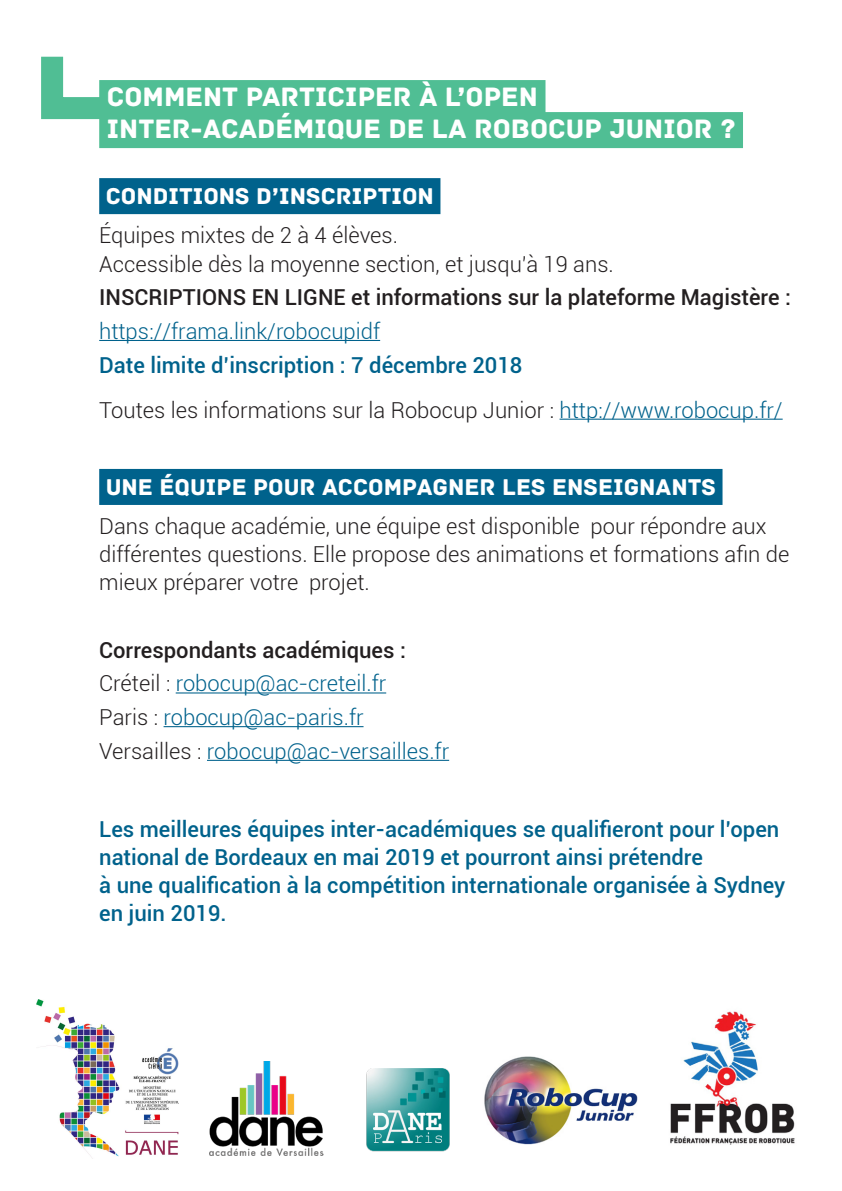
<style>
.page{position:relative;width:842px;height:1191px;background:#fff}
.page>*{position:absolute;margin:0;border:0;box-sizing:border-box;transform-origin:0 0}
.titre_3{font:28px/32px "Archive";color:#fff}
.courant{font:24px "Archive";color:#fff}
.courant-2{font:300 22px/28px "Roboto";color:#231f20}
.courant-3{font:500 22px/28px "Roboto";color:#00628c}
.courant-4{font:300 22px "Roboto";color:#00628c}
.courant-5{font:500 22px "Roboto";color:#231f20}
.s1{color:#00628c}
.s2{color:#231f20}
</style>
<div class="page">
<svg style="left:41px;top:56px;width:58px;height:64px"></svg>
<div style="left:99px;top:80px;width:446px;height:36px;background:#50be94"></div>
<div style="left:99px;top:112px;width:644px;height:36px;background:#50be94"></div>
<div style="left:99px;top:178px;width:341px;height:36px;background:#00628c"></div>
<hr style="left:99px;top:340px;width:281px;height:1px;background:#00628c">
<hr style="left:560px;top:418px;width:223px;height:2px;background:#00628c">
<div style="left:99px;top:469px;width:623px;height:36px;background:#00628c"></div>
<hr style="left:176px;top:692px;width:210px;height:1px;background:#00628c">
<hr style="left:164px;top:726px;width:199px;height:1px;background:#00628c">
<hr style="left:207px;top:760px;width:242px;height:1px;background:#00628c">
<img style="left:670px;top:1011px;width:125px;height:134px">
<img style="left:484px;top:1056px;width:154px;height:89px">
<img style="left:366px;top:1068px;width:84px;height:84px">
<img style="left:210px;top:1061px;width:114px;height:94px">
<img style="left:37px;top:999px;width:142px;height:159px">
<p class="titre_3" style="left:107px;top:81px;width:630px">COMMENT PARTICIPER À L’OPEN<br>INTER-ACADÉMIQUE DE LA ROBOCUP JUNIOR ?</p>
<p class="courant" style="left:106px;top:182px;width:330px">CONDITIONS D’INSCRIPTION</p>
<p class="courant-2" style="left:99px;top:221px;width:516px">Équipes mixtes de 2 à 4 élèves.<br>Accessible dès la moyenne section, et jusqu’à 19 ans.</p>
<p class="courant-5" style="left:99px;top:282px;width:693px">INSCRIPTIONS EN LIGNE et informations sur la plateforme Magistère :</p>
<p class="courant-4" style="left:99px;top:316px;width:282px">https://frama.link/robocupidf</p>
<p class="courant-3" style="left:99px;top:350px;width:425px">Date limite d’inscription : 7 décembre 2018</p>
<p class="courant-2" style="left:99px;top:395px;width:685px">Toutes les informations sur la Robocup Junior : <span class="s1">http://www.robocup.fr/</span></p>
<p class="courant" style="left:106px;top:473px;width:612px">UNE ÉQUIPE POUR ACCOMPAGNER LES ENSEIGNANTS</p>
<p class="courant-2" style="left:99px;top:512px;width:692px">Dans chaque académie, une équipe est disponible pour répondre aux différentes questions. Elle propose des animations et formations afin de mieux préparer votre projet.</p>
<p class="courant-5" style="left:99px;top:634px;width:308px">Correspondants académiques :</p>
<p class="courant-4" style="left:99px;top:668px;width:288px"><span class="s2">Créteil :</span> robocup@ac-creteil.fr</p>
<p class="courant-4" style="left:99px;top:702px;width:266px"><span class="s2">Paris :</span> robocup@ac-paris.fr</p>
<p class="courant-4" style="left:99px;top:735px;width:351px"><span class="s2">Versailles :</span> robocup@ac-versailles.fr</p>
<p class="courant-3" style="left:99px;top:814px;width:688px">Les meilleures équipes inter-académiques se qualifieront pour l’open national de Bordeaux en mai 2019 et pourront ainsi prétendre<br>à une qualification à la compétition internationale organisée à Sydney en juin 2019.</p>
</div>
